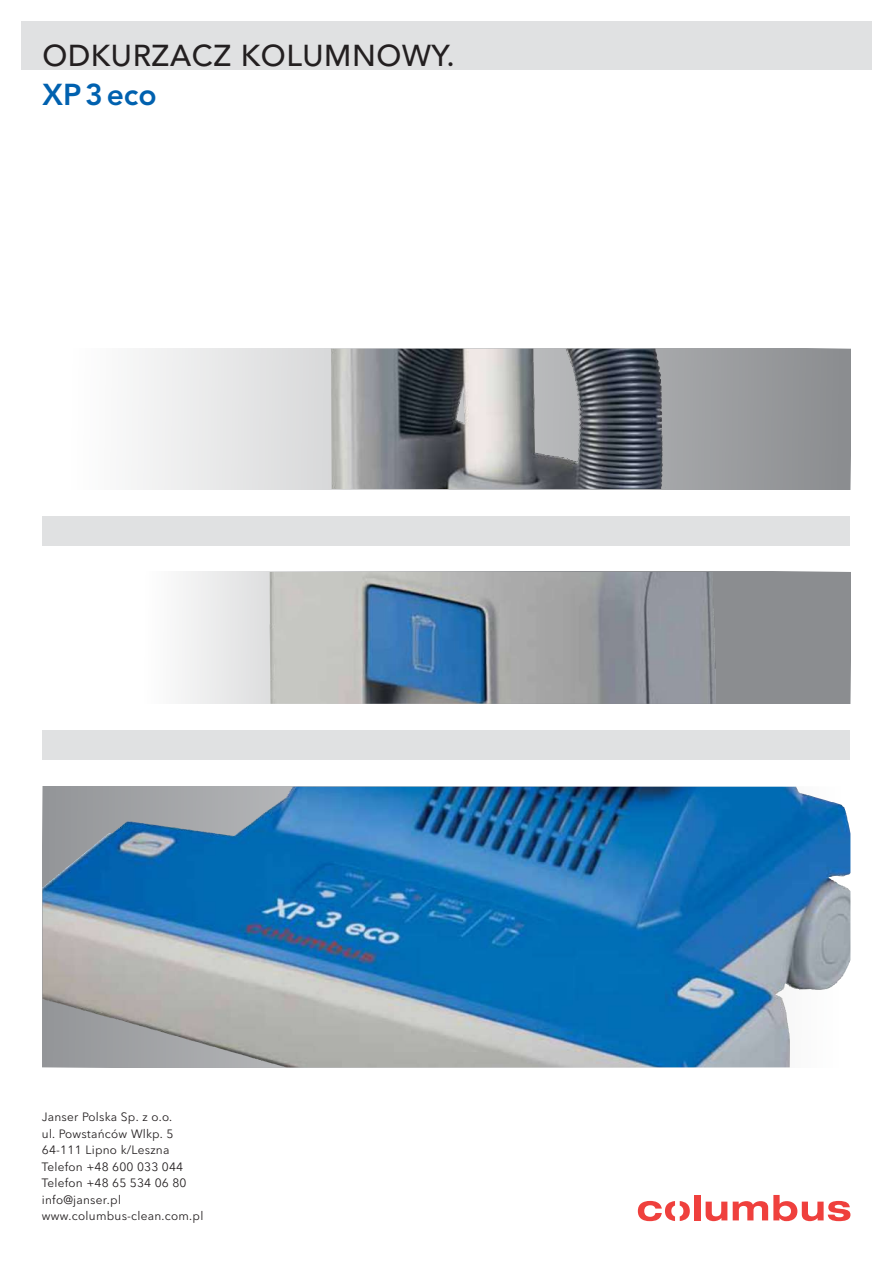
<style>
.page{position:relative;width:893px;height:1263px;background:#fff}
.page>*{position:absolute;margin:0;border:0;box-sizing:border-box;transform-origin:0 0}
.t1{font:500 30px "Avenir";letter-spacing:.02em;color:#231f20}
.t2{font:800 30px "Avenir";color:#0061af}
.t3{font:italic 12px/16.5px "Avenir Next Cyr";letter-spacing:.02em;color:#231f20}
</style>
<div class="page">
<div style="left:21px;top:21px;width:851px;height:49px;background:#e0e1e2"></div>
<div style="left:43px;top:730px;width:807px;height:30px;background:#e0e1e2"></div>
<div style="left:43px;top:516px;width:807px;height:29px;background:#e0e1e2"></div>
<div style="left:694px;top:1195px;width:6px;height:25px;background:#ef403d"></div>
<svg style="left:706px;top:1201px;width:21px;height:20px"></svg>
<svg style="left:733px;top:1195px;width:117px;height:26px"></svg>
<svg style="left:638px;top:1201px;width:52px;height:20px"></svg>
<svg style="left:181px;top:572px;width:669px;height:132px;background:#b0b1b3"></svg>
<img style="left:269px;top:572px;width:447px;height:132px">
<svg style="left:137px;top:349px;width:713px;height:140px;background:#bfc0c2"></svg>
<img style="left:331px;top:349px;width:335px;height:140px">
<svg style="left:790px;top:787px;width:60px;height:203px;background:#648fb4"></svg>
<img style="left:43px;top:787px;width:747px;height:280px">
<h1 class="t1" style="left:43px;top:33px;width:414px">ODKURZACZ KOLUMNOWY.</h1>
<h1 class="t2" style="left:43px;top:72px;width:116px">XP3eco</h1>
<p class="t3" style="left:43px;top:1110px;width:165px">Janser Polska Sp. z o.o.<br>ul. Powstańców Wlkp. 5<br>64-111 Lipno k/Leszna<br>Telefon +48 600 033 044<br>Telefon +48 65 534 06 80 info@janser.pl www.columbus-clean.com.pl</p>
</div>
